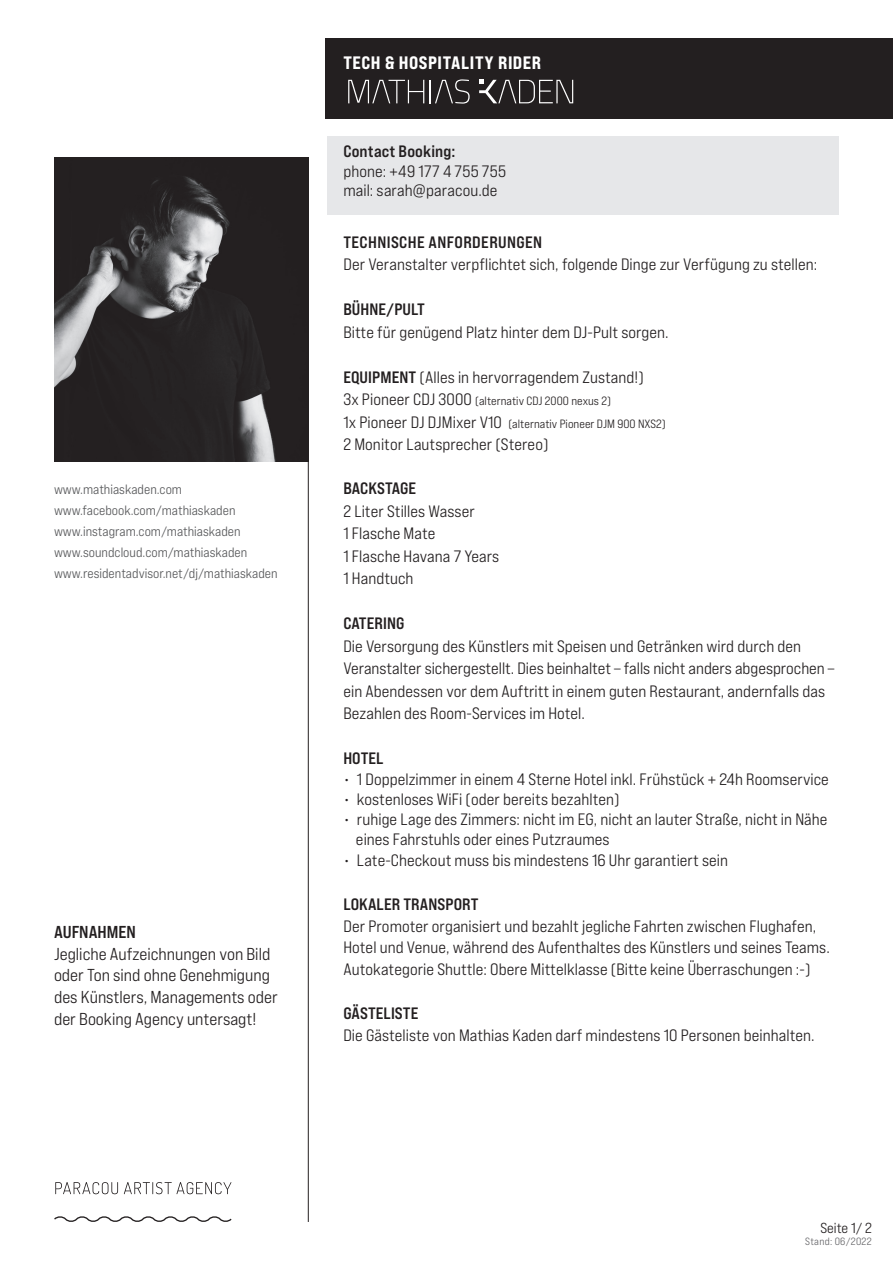
<style>
.page{position:relative;width:893px;height:1263px;background:#fff}
.page>*{position:absolute;margin:0;border:0;box-sizing:border-box;transform-origin:0 0}
.t1{font:18px "Bebas Neue Pro Exp Eb";letter-spacing:.03em;color:#fff}
.txt{font:17.25px/21.8px "Bebas Neue Pro Exp Md";color:#231f20}
.txt-2{font:17.25px "Bebas Neue Pro Exp Bd";color:#231f20}
.txt-3{font:16.5px/22.5px "Bebas Neue Pro Exp Md";letter-spacing:.005em;color:#231f20}
.Paragraph_Style_1{font:16.5px "Bebas Neue Pro Exp Md";letter-spacing:.005em;color:#231f20}
.txt-4{font:16.5px "Bebas Neue Pro Exp Bd";letter-spacing:.005em;color:#231f20}
.Paragraph_Style_1-2{font:16.5px "Bebas Neue Pro Exp Bd";letter-spacing:.025em;color:#231f20}
.t2{font:14.55px "Bebas Neue Pro Exp Md";color:#231f20}
.t3{font:13.5px "Bebas Neue Pro Exp Md";color:#57585a}
.txt-5{font:12px "Bebas Neue Pro Exp Md";letter-spacing:.005em;color:#231f20}
.txt-6{font:10.5px "Bebas Neue Pro Exp Md";letter-spacing:.025em;color:#636366}
.s1{font-family:"Bebas Neue Pro Exp Bd"}
.s2{font-size:16.5px}
</style>
<div class="page">
<div style="left:327px;top:136px;width:512px;height:79px;background:#e6e7e9"></div>
<img style="left:54px;top:157px;width:254px;height:304px">
<hr style="left:308px;top:157px;width:1px;height:1065px;background:#231f20">
<div style="left:325px;top:38px;width:568px;height:81px;background:#231f20"></div>
<svg style="left:348px;top:80px;width:76px;height:23px"></svg>
<svg style="left:430px;top:79px;width:40px;height:25px"></svg>
<svg style="left:479px;top:80px;width:94px;height:23px"></svg>
<svg style="left:55px;top:1182px;width:176px;height:12px"></svg>
<svg style="left:54px;top:1216px;width:178px;height:6px"></svg>
<p class="t3" style="left:54px;top:481px;width:130px">www.mathiaskaden.com</p>
<p class="t3" style="left:54px;top:502px;width:183px">www.facebook.com/mathiaskaden</p>
<p class="t3" style="left:54px;top:523px;width:188px">www.instagram.com/mathiaskaden</p>
<p class="t3" style="left:54px;top:544px;width:195px">www.soundcloud.com/mathiaskaden</p>
<p class="t3" style="left:54px;top:565px;width:225px">www.residentadvisor.net/dj/mathiaskaden</p>
<p class="txt-2" style="left:54px;top:921px;width:83px">AUFNAHMEN</p>
<p class="txt" style="left:54px;top:942px;width:225px">Jegliche Aufzeichnungen von Bild oder Ton sind ohne Genehmigung des Künstlers, Managements oder der Booking Agency untersagt!</p>
<p class="t1" style="left:343px;top:51px;width:199px">TECH &amp; HOSPITALITY RIDER</p>
<p class="Paragraph_Style_1-2" style="left:343px;top:141px;width:114px">Contact Booking:</p>
<p class="txt-3" style="left:343px;top:159px;width:164px">phone: +49 177 4 755 755</p>
<p class="txt-3" style="left:343px;top:179px;width:156px">mail: sarah@paracou.de</p>
<p class="Paragraph_Style_1-2" style="left:343px;top:232px;width:200px">TECHNISCHE ANFORDERUNGEN</p>
<p class="Paragraph_Style_1" style="left:343px;top:254px;width:475px">Der Veranstalter verpflichtet sich, folgende Dinge zur Verfügung zu stellen:</p>
<p class="txt-4" style="left:343px;top:299px;width:83px">BÜHNE/PULT</p>
<p class="txt-3" style="left:343px;top:320px;width:327px">Bitte für genügend Platz hinter dem DJ-Pult sorgen.</p>
<p class="txt-3" style="left:343px;top:365px;width:302px"><span class="s1">EQUIPMENT</span> (Alles in hervorragendem Zustand!)</p>
<p class="txt-5" style="left:343px;top:394px;width:269px"><span class="s2">3x Pioneer CDJ 3000</span> (alternativ CDJ 2000 nexus 2)</p>
<p class="txt-5" style="left:343px;top:416px;width:324px"><span class="s2">1x Pioneer DJ DJMixer V10</span> (alternativ Pioneer DJM 900 NXS2)</p>
<p class="txt-3" style="left:343px;top:433px;width:207px">2 Monitor Lautsprecher (Stereo)</p>
<p class="txt-4" style="left:343px;top:478px;width:74px">BACKSTAGE</p>
<p class="txt-3" style="left:343px;top:499px;width:133px">2 Liter Stilles Wasser</p>
<p class="txt-3" style="left:343px;top:522px;width:93px">1 Flasche Mate</p>
<p class="txt-3" style="left:343px;top:544px;width:157px">1 Flasche Havana 7 Years</p>
<p class="txt-3" style="left:343px;top:567px;width:72px">1 Handtuch</p>
<p class="txt-4" style="left:343px;top:613px;width:63px">CATERING</p>
<p class="txt-3" style="left:343px;top:634px;width:493px">Die Versorgung des Künstlers mit Speisen und Getränken wird durch den Veranstalter sichergestellt. Dies beinhaltet – falls nicht anders abgesprochen – ein Abendessen vor dem Auftritt in einem guten Restaurant, andernfalls das Bezahlen des Room-Services im Hotel.</p>
<p class="txt-4" style="left:343px;top:748px;width:42px">HOTEL</p>
<p class="txt-3" style="left:343px;top:767px;width:487px">• 1 Doppelzimmer in einem 4 Sterne Hotel inkl. Frühstück + 24h Roomservice</p>
<p class="txt-3" style="left:343px;top:787px;width:278px">• kostenloses WiFi (oder bereits bezahlten)</p>
<p class="txt-3" style="left:343px;top:808px;width:486px">• ruhige Lage des Zimmers: nicht im EG, nicht an lauter Straße, nicht in Nähe</p>
<p class="txt-3" style="left:356px;top:828px;width:255px">eines Fahrstuhls oder eines Putzraumes</p>
<p class="txt-3" style="left:343px;top:848px;width:386px">• Late-Checkout muss bis mindestens 16 Uhr garantiert sein</p>
<p class="txt-4" style="left:343px;top:894px;width:137px">LOKALER TRANSPORT</p>
<p class="txt-3" style="left:343px;top:914px;width:474px">Der Promoter organisiert und bezahlt jegliche Fahrten zwischen Flughafen,</p>
<p class="txt-3" style="left:343px;top:936px;width:488px">Hotel und Venue, während des Aufenthaltes des Künstlers und seines Teams.</p>
<p class="txt-3" style="left:343px;top:958px;width:469px">Autokategorie Shuttle: Obere Mittelklasse (Bitte keine Überraschungen :-)</p>
<p class="txt-4" style="left:343px;top:1003px;width:77px">GÄSTELISTE</p>
<p class="txt-3" style="left:343px;top:1024px;width:473px">Die Gästeliste von Mathias Kaden darf mindestens 10 Personen beinhalten.</p>
<p class="t2" style="left:820px;top:1219px;width:53px">Seite 1/ 2</p>
<p class="txt-6" style="left:805px;top:1235px;width:68px">Stand: 06/2022</p>
</div>
